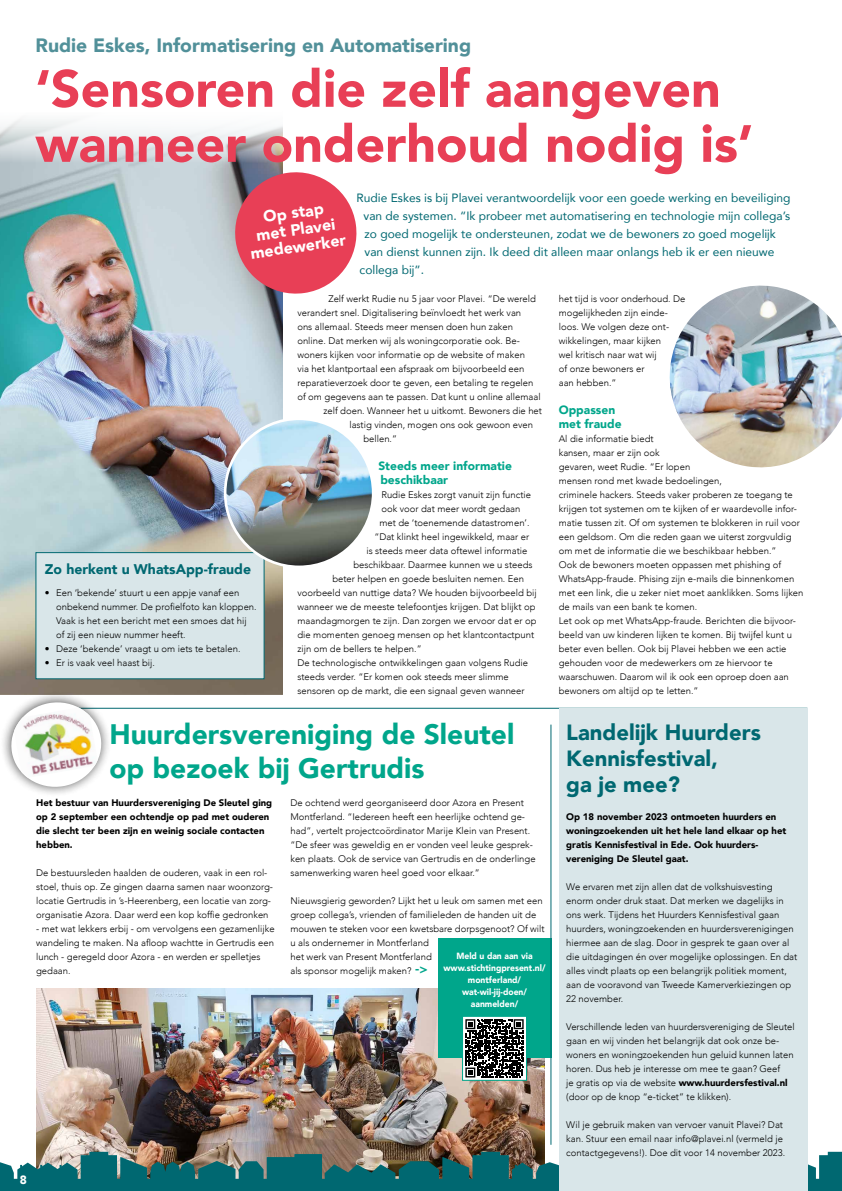
<style>
.page{position:relative;width:842px;height:1191px;background:#fff}
.page>*{position:absolute;margin:0;border:0;box-sizing:border-box;transform-origin:0 0}
.t1{font:900 51.8px/55px "Avenir";color:#e83f56}
.t2{font:900 28.1px/34px "Avenir";color:#00a68b}
.t3{font:900 22px/26px "Avenir";color:#006871}
.t4{font:900 19.3px "Avenir";color:#519099}
.t5{font:900 16px/17px "Avenir";color:#fff;text-align:center}
.t6{font:900 14px "Avenir";color:#006871}
.t7{font:12px "Avenir";color:#006871}
.t8{font:900 12px/14px "Avenir";color:#00a68b}
.t9{font:900 12px "Avenir";color:#fff}
.t10{font:300 9.5px/14px "Avenir";color:#000}
.t11{font:900 9.5px/14px "Avenir";color:#000}
.t12{font:900 9px/12px "Avenir";color:#fff;text-align:center;scale:.95 1}
.s1{font-weight:800;font-size:13.5px;color:#00a68b}
.s2{font-weight:900}
</style>
<div class="page">
<img style="left:36px;top:988px;width:509px;height:163px">
<svg style="left:0;top:1151px;width:842px;height:40px;background:#337374"></svg>
<img style="left:669px;top:285px;width:172px;height:183px">
<img style="left:0;top:119px;width:283px;height:575px">
<svg style="left:231px;top:168px;width:126px;height:130px;background:#dc6678"></svg>
<div style="left:35px;top:552px;width:230px;height:127px;background:#d9e6e9;border:1px solid #006871"></div>
<img style="left:225px;top:419px;width:148px;height:148px;border-radius:74px">
<div style="left:224px;top:417px;width:150px;height:151px;border:3px solid #fff;border-radius:50%"></div>
<div style="left:438px;top:938px;width:113px;height:120px;background:#00a68b"></div>
<div style="left:462px;top:1016px;width:64px;height:64px;background:#fff"></div>
<svg style="left:465px;top:1019px;width:59px;height:58px"></svg>
<div style="left:462px;top:1015px;width:65px;height:65px;border:1px solid #00a68b"></div>
<hr style="left:36px;top:707px;width:771px;height:1px;background:#006871">
<svg style="left:0;top:682px;width:121px;height:112px"></svg>
<img style="left:14px;top:707px;width:84px;height:70px">
<hr style="left:550px;top:724px;width:1px;height:420px;background:#006871">
<div style="left:559px;top:708px;width:248px;height:483px;background:#d9e6e9"></div>
<h3 class="t4" style="left:36px;top:28px;width:437px">Rudie Eskes, Informatisering en Automatisering</h3>
<h1 class="t1" style="left:36px;top:60px;width:719px">‘Sensoren die zelf aangeven wanneer onderhoud nodig is’</h1>
<h3 class="t5" style="left:245px;top:210px;width:97px;rotate:-8deg">Op stap<br>met Plavei medewerker</h3>
<p class="t7" style="left:357px;top:189px;width:435px">Rudie Eskes is bij Plavei verantwoordelijk voor een goede werking en beveiliging</p>
<p class="t7" style="left:364px;top:207px;width:428px">van de systemen. “Ik probeer met automatisering en technologie mijn collega’s</p>
<p class="t7" style="left:365px;top:225px;width:413px">zo goed mogelijk te ondersteunen, zodat we de bewoners zo goed mogelijk</p>
<p class="t7" style="left:365px;top:243px;width:411px">van dienst kunnen zijn. Ik deed dit alleen maar onlangs heb ik er een nieuwe</p>
<p class="t7" style="left:360px;top:261px;width:66px">collega bij”.</p>
<h3 class="t6" style="left:45px;top:557px;width:208px">Zo herkent u WhatsApp-fraude</h3>
<p class="t10" style="left:56px;top:586px;width:202px;text-indent:-11px">• Een ‘bekende’ stuurt u een appje vanaf een onbekend nummer. De profielfoto kan kloppen.<br>Vaak is het een bericht met een smoes dat hij of zij een nieuw nummer heeft.</p>
<p class="t10" style="left:45px;top:642px;width:197px">• Deze ‘bekende’ vraagt u om iets te betalen.</p>
<p class="t10" style="left:45px;top:656px;width:112px">• Er is vaak veel haast bij.</p>
<p class="t10" style="left:328px;top:292px;width:209px">Zelf werkt Rudie nu 5 jaar voor Plavei. “De wereld</p>
<p class="t10" style="left:297px;top:306px;width:225px">verandert snel. Digitalisering beïnvloedt het werk van</p>
<p class="t10" style="left:297px;top:320px;width:217px">ons allemaal. Steeds meer mensen doen hun zaken</p>
<p class="t10" style="left:297px;top:334px;width:223px">online. Dat merken wij als woningcorporatie ook. Be-</p>
<p class="t10" style="left:297px;top:348px;width:229px">woners kijken voor informatie op de website of maken</p>
<p class="t10" style="left:297px;top:362px;width:229px">via het klantportaal een afspraak om bijvoorbeeld een</p>
<p class="t10" style="left:297px;top:376px;width:238px">reparatieverzoek door te geven, een betaling te regelen</p>
<p class="t10" style="left:297px;top:390px;width:245px">of om gegevens aan te passen. Dat kunt u online allemaal</p>
<p class="t10" style="left:323px;top:404px;width:220px">zelf doen. Wanneer het u uitkomt. Bewoners die het</p>
<p class="t10" style="left:349px;top:418px;width:185px">lastig vinden, mogen ons ook gewoon even</p>
<p class="t10" style="left:363px;top:432px;width:35px">bellen.”</p>
<p class="t8" style="left:378px;top:459px;width:135px">Steeds meer informatie beschikbaar</p>
<p class="t10" style="left:381px;top:488px;width:151px">Rudie Eskes zorgt vanuit zijn functie</p>
<p class="t10" style="left:381px;top:502px;width:141px">ook voor dat meer wordt gedaan</p>
<p class="t10" style="left:379px;top:516px;width:152px">met de ‘toenemende datastromen’.</p>
<p class="t10" style="left:374px;top:530px;width:156px">“Dat klinkt heel ingewikkeld, maar er</p>
<p class="t10" style="left:366px;top:544px;width:163px">is steeds meer data oftewel informatie</p>
<p class="t10" style="left:353px;top:558px;width:181px">beschikbaar. Daarmee kunnen we u steeds</p>
<p class="t10" style="left:332px;top:572px;width:193px">beter helpen en goede besluiten nemen. Een</p>
<p class="t10" style="left:297px;top:586px;width:241px">voorbeeld van nuttige data? We houden bijvoorbeeld bij</p>
<p class="t10" style="left:297px;top:600px;width:240px">wanneer we de meeste telefoontjes krijgen. Dat blijkt op</p>
<p class="t10" style="left:297px;top:614px;width:241px">maandagmorgen te zijn. Dan zorgen we ervoor dat er op</p>
<p class="t10" style="left:297px;top:628px;width:238px">die momenten genoeg mensen op het klantcontactpunt</p>
<p class="t10" style="left:297px;top:642px;width:126px">zijn om de bellers te helpen.”</p>
<p class="t10" style="left:297px;top:656px;width:232px">De technologische ontwikkelingen gaan volgens Rudie</p>
<p class="t10" style="left:297px;top:670px;width:213px">steeds verder. “Er komen ook steeds meer slimme</p>
<p class="t10" style="left:297px;top:684px;width:229px">sensoren op de markt, die een signaal geven wanneer</p>
<p class="t10" style="left:559px;top:292px;width:128px">het tijd is voor onderhoud. De mogelijkheden zijn einde&shy;loos. We volgen deze ont&shy;wikkelingen, maar kijken<br>wel kritisch naar wat wij<br>of onze bewoners er<br>aan hebben.”</p>
<p class="t8" style="left:559px;top:403px;width:64px">Oppassen met fraude</p>
<p class="t10" style="left:559px;top:432px;width:246px">Al die informatie biedt<br>kansen, maar er zijn ook<br>gevaren, weet Rudie. “Er lopen<br>mensen rond met kwade bedoelingen,<br>criminele hackers. Steeds vaker proberen ze toegang te krijgen tot systemen om te kijken of er waardevolle infor&shy;matie tussen zit. Of om systemen te blokkeren in ruil voor een geldsom. Om die reden gaan we uiterst zorgvuldig om met de informatie die we beschikbaar hebben.”<br>Ook de bewoners moeten oppassen met phishing of WhatsApp-fraude. Phising zijn e-mails die binnenkomen met een link, die u zeker niet moet aanklikken. Soms lijken de mails van een bank te komen.<br>Let ook op met WhatsApp-fraude. Berichten die bijvoor&shy;beeld van uw kinderen lijken te komen. Bij twijfel kunt u beter even bellen. Ook bij Plavei hebben we een actie gehouden voor de medewerkers om ze hiervoor te waarschuwen. Daarom wil ik ook een oproep doen aan bewoners om altijd op te letten.”</p>
<h2 class="t2" style="left:109px;top:716px;width:406px">Huurdersvereniging de Sleutel op bezoek bij Gertrudis</h2>
<p class="t10" style="left:290px;top:796px;width:247px">De ochtend werd georganiseerd door Azora en Present Montferland. “Iedereen heeft een heerlijke ochtend ge&shy;had”, vertelt projectcoördinator Marije Klein van Present. “De sfeer was geweldig en er vonden veel leuke gesprek&shy;ken plaats. Ook de service van Gertrudis en de onderlinge samenwerking waren heel goed voor elkaar.”</p>
<p class="t10" style="left:290px;top:894px;width:256px">Nieuwsgierig geworden? Lijkt het u leuk om samen met een groep collega’s, vrienden of familieleden de handen uit de mouwen te steken voor een kwetsbare dorpsgenoot? Of wilt u als ondernemer in Montferland<br>het werk van Present Montferland<br>als sponsor mogelijk maken? <span class="s1">-&gt;</span></p>
<p class="t11" style="left:36px;top:795px;width:238px">Het bestuur van Huurdersvereniging De Sleutel ging op 2 september een ochtendje op pad met ouderen die slecht ter been zijn en weinig sociale contacten hebben.</p>
<p class="t10" style="left:36px;top:866px;width:237px">De bestuursleden haalden de ouderen, vaak in een rol&shy;stoel, thuis op. Ze gingen daarna samen naar woonzorg&shy;locatie Gertrudis in ’s-Heerenberg, een locatie van zorg&shy;organisatie Azora. Daar werd een kop koffie gedronken</p>
<p class="t10" style="left:36px;top:922px;width:240px">- met wat lekkers erbij - om vervolgens een gezamenlijke wandeling te maken. Na afloop wachtte in Gertrudis een lunch - geregeld door Azora - en werden er spelletjes gedaan.</p>
<p class="t12" style="left:443px;top:950px;width:109px">Meld u dan aan via www.stichtingpresent.nl/ montferland/ wat-wil-jij-doen/ aanmelden/</p>
<p class="t9" style="left:20px;top:1170px;width:9px">8</p>
<h3 class="t3" style="left:566px;top:719px;width:196px">Landelijk Huurders<br>Kennisfestival,<br>ga je mee?</h3>
<p class="t11" style="left:566px;top:809px;width:222px">Op 18 november 2023 ontmoeten huurders en woningzoekenden uit het hele land elkaar op het gratis Kennisfestival in Ede. Ook huurders&shy;vereniging De Sleutel gaat.</p>
<p class="t10" style="left:566px;top:880px;width:233px">We ervaren met zijn allen dat de volkshuisvesting enorm onder druk staat. Dat merken we dagelijks in ons werk. Tijdens het Huurders Kennisfestival gaan huurders, woningzoekenden en huurdersverenigingen hiermee aan de slag. Door in gesprek te gaan over al die uitdagingen én over mogelijke oplossingen. En dat alles vindt plaats op een belangrijk politiek moment, aan de vooravond van Tweede Kamerverkiezingen op 22 november.</p>
<p class="t10" style="left:566px;top:1020px;width:230px">Verschillende leden van huurdersvereniging de Sleutel gaan en wij vinden het belangrijk dat ook onze be&shy;woners en woningzoekenden hun geluid kunnen laten horen. Dus heb je interesse om mee te gaan? Geef<br>je gratis op via de website <span class="s2">www.huurdersfestival.nl </span>(door op de knop “e-ticket” te klikken).</p>
<p class="t10" style="left:566px;top:1118px;width:220px">Wil je gebruik maken van vervoer vanuit Plavei? Dat kan. Stuur een email naar info@plavei.nl (vermeld je contactgegevens!). Doe dit voor 14 november 2023.</p>
</div>
